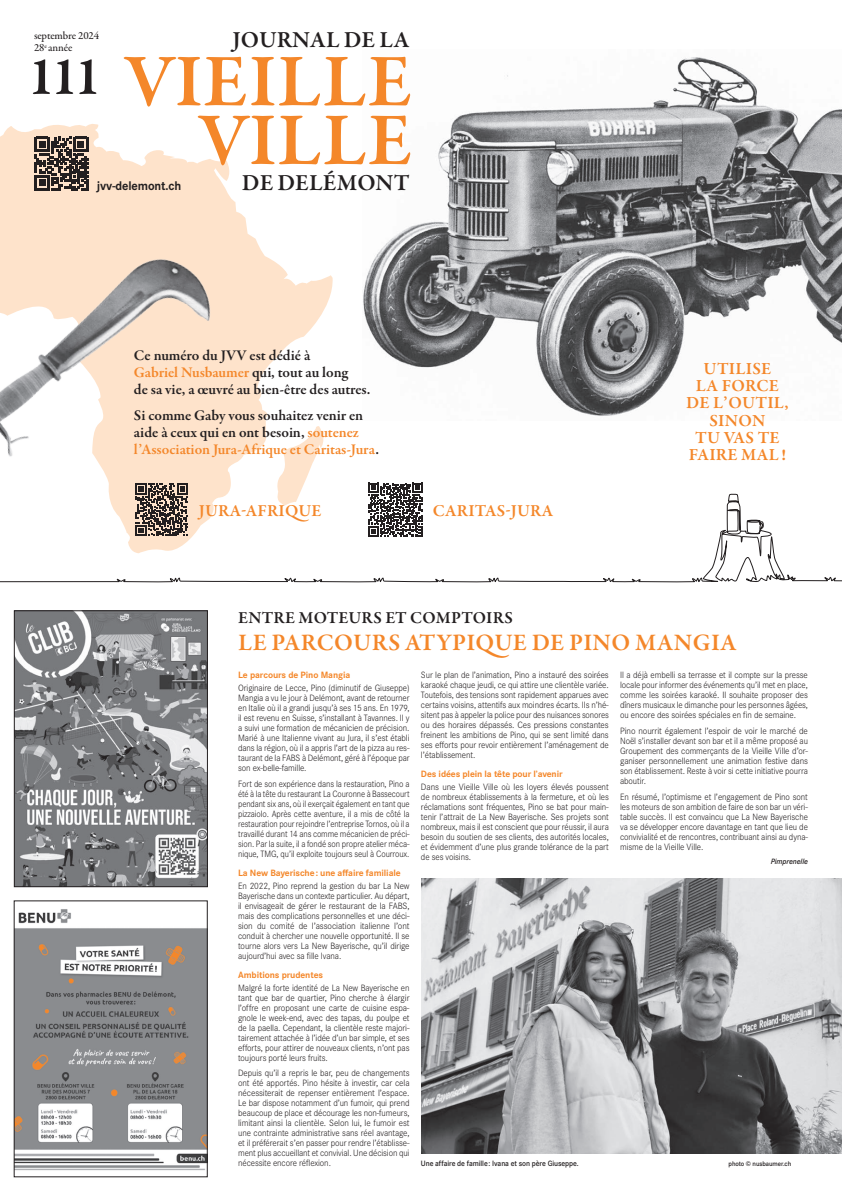
<style>
.page{position:relative;width:842px;height:1191px;background:#fff}
.page>*{position:absolute;margin:0;border:0;box-sizing:border-box;transform-origin:0 0}
.t1{font:600 75.6px "Garamond Premr Pro";letter-spacing:.01em;color:#f4872a}
.t2{font:600 55px "Garamond Premr Pro";color:#231f20}
.t3{font:600 24px "Garamond Premr Pro";letter-spacing:.01em;color:#f4872a}
.t4{font:600 23.3px "Garamond Premr Pro";color:#231f20}
.t5{font:600 17.2px/17.2px "Garamond Premr Pro";letter-spacing:.01em;color:#f4872a;text-align:center}
.t6{font:600 17px "Garamond Premr Pro";letter-spacing:.015em;color:#f4872a}
.t7{font:600 17px "Garamond Premr Pro";letter-spacing:.015em;color:#231f20}
.t8{font:600 15px/17px "Garamond Premr Pro";letter-spacing:-.005em;color:#231f20}
.t9{font:700 13px "Corporate S Pro";letter-spacing:-.01em;color:#231f20;scale:.95 1}
.t10{font:500 11px/12px "Garamond Premr Pro";letter-spacing:-.01em;color:#231f20}
.t11{font:300 9.5px/10px "Corporate S Pro";letter-spacing:-.01em;color:#231f20;text-align:justify;scale:.95 1}
.t12{font:300 9.5px/10px "Corporate S Pro";letter-spacing:-.01em;color:#231f20;text-align:justify}
.t13{font:300 9.5px/10px "Corporate S Pro";letter-spacing:-.01em;color:#231f20;text-align:justify;scale:.93 1}
.t14{font:700 9.5px "Corporate S Pro";letter-spacing:-.01em;color:#f4872a}
.t15{font:600 8px "Corporate S Pro";letter-spacing:-.01em;color:#231f20;scale:.95 1}
.t16{font:italic 600 8px "Corporate S Pro";letter-spacing:-.01em;color:#231f20}
.t17{font:600 7px "Corporate S Pro";letter-spacing:-.01em;color:#231f20;scale:.95 1}
.s1{color:#f4872a}
</style>
<div class="page">
<svg style="left:0;top:124px;width:333px;height:369px"></svg>
<img style="left:0;top:199px;width:250px;height:294px">
<img style="left:363px;top:57px;width:479px;height:359px">
<img style="left:16px;top:612px;width:190px;height:273px">
<div style="left:14px;top:610px;width:194px;height:277px;border:1px solid #231f20"></div>
<img style="left:16px;top:909px;width:189px;height:262px">
<svg style="left:35px;top:137px;width:53px;height:53px;background:#685d56"></svg>
<img style="left:421px;top:878px;width:421px;height:275px">
<svg style="left:135px;top:483px;width:53px;height:10px"></svg>
<svg style="left:369px;top:483px;width:53px;height:10px"></svg>
<svg style="left:0;top:493px;width:842px;height:90px"></svg>
<p class="t10" style="left:34px;top:30px;width:67px">septembre 2024<br>28<sup>e</sup> année</p>
<h2 class="t2" style="left:27px;top:43px;width:75px">111</h2>
<h3 class="t4" style="left:232px;top:25px;width:179px">JOURNAL DE LA</h3>
<h1 class="t1" style="left:124px;top:35px;width:289px">VIEILLE</h1>
<h3 class="t9" style="left:97px;top:175px;width:90px">jvv-delemont.ch</h3>
<h1 class="t1" style="left:198px;top:94px;width:216px">VILLE</h1>
<h3 class="t4" style="left:242px;top:169px;width:169px">DE DELÉMONT</h3>
<h3 class="t8" style="left:134px;top:347px;width:238px">Ce numéro du JVV est dédié à<br><span class="s1">Gabriel Nusbaumer</span> qui, tout au long<br>de sa vie, a œuvré au bien-être des autres.</h3>
<h3 class="t8" style="left:134px;top:407px;width:246px">Si comme Gaby vous souhaitez venir en aide à ceux qui en ont besoin, <span class="s1">soutenez l’Association Jura-Afrique et Caritas-Jura</span>.</h3>
<h3 class="t6" style="left:199px;top:500px;width:124px">JURA-AFRIQUE</h3>
<h3 class="t6" style="left:433px;top:500px;width:122px">CARITAS-JURA</h3>
<h3 class="t5" style="left:686px;top:360px;width:104px">UTILISE<br>LA FORCE<br>DE L’OUTIL,<br>SINON<br>TU VAS TE<br>FAIRE MAL!</h3>
<h3 class="t7" style="left:238px;top:607px;width:276px">ENTRE MOTEURS ET COMPTOIRS</h3>
<h3 class="t3" style="left:238px;top:627px;width:500px">LE PARCOURS ATYPIQUE DE PINO MANGIA</h3>
<p class="t14" style="left:238px;top:668px;width:114px">Le parcours de Pino Mangia</p>
<p class="t11" style="left:238px;top:682px;width:182px">Originaire de Lecce, Pino (diminutif de Giuseppe)<br>Mangia a vu le jour à Delémont, avant de retourner en Italie où il a grandi jusqu’à ses 15 ans. En 1979, il est revenu en Suisse, s’installant à Tavannes. Il y a suivi une formation de mécanicien de précision.<br>Marié à une Italienne vivant au Jura, il s’est établi dans la région, où il a appris l’art de la pizza au res&shy;taurant de la FABS à Delémont, géré à l’époque par son ex-belle-famille.</p>
<p class="t13" style="left:238px;top:778px;width:186px">Fort de son expérience dans la restauration, Pino a été à la tête du restaurant La Couronne à Bassecourt pendant six ans, où il exerçait également en tant que pizzaiolo. Après cette aventure, il a mis de côté la restauration pour rejoindre l’entreprise Tornos, où il a travaillé durant 14 ans comme mécanicien de préci&shy;sion. Par la suite, il a fondé son propre atelier méca&shy;nique, TMG, qu’il exploite toujours seul à Courroux.</p>
<p class="t14" style="left:238px;top:865px;width:164px">La New Bayerische : une affaire familiale</p>
<p class="t11" style="left:238px;top:880px;width:182px">En 2022, Pino reprend la gestion du bar La New Bayerische dans un contexte particulier. Au départ, il envisageait de gérer le restaurant de la FABS, mais des complications personnelles et une déci&shy;sion du comité de l’association italienne l’ont conduit à chercher une nouvelle opportunité. Il se tourne alors vers La New Bayerische, qu’il dirige aujourd’hui avec sa fille Ivana.</p>
<p class="t14" style="left:238px;top:967px;width:86px">Ambitions prudentes</p>
<p class="t11" style="left:238px;top:982px;width:182px">Malgré la forte identité de La New Bayerische en tant que bar de quartier, Pino cherche à élargir l’offre en proposant une carte de cuisine espa&shy;gnole le week-end, avec des tapas, du poulpe et de la paella. Cependant, la clientèle reste majori&shy;tairement attachée à l’idée d’un bar simple, et ses efforts, pour attirer de nouveaux clients, n’ont pas toujours porté leurs fruits.</p>
<p class="t11" style="left:238px;top:1067px;width:182px">Depuis qu’il a repris le bar, peu de changements ont été apportés. Pino hésite à investir, car cela nécessiterait de repenser entièrement l’espace.<br>Le bar dispose notamment d’un fumoir, qui prend beaucoup de place et décourage les non-fumeurs, limitant ainsi la clientèle. Selon lui, le fumoir est une contrainte administrative sans réel avantage, et il préférerait s’en passer pour rendre l’établisse&shy;ment plus accueillant et convivial. Une décision qui nécessite encore réflexion.</p>
<p class="t11" style="left:421px;top:669px;width:199px">Sur le plan de l’animation, Pino a instauré des soirées karaoké chaque jeudi, ce qui attire une clientèle variée.<br>Toutefois, des tensions sont rapidement apparues avec certains voisins, attentifs aux moindres écarts. Ils n’hé&shy;sitent pas à appeler la police pour des nuisances sonores ou des horaires dépassés. Ces pressions constantes freinent les ambitions de Pino, qui se sent limité dans ses efforts pour revoir entièrement l’aménagement de l’établissement.</p>
<p class="t14" style="left:421px;top:767px;width:143px">Des idées plein la tête pour l’avenir</p>
<p class="t12" style="left:421px;top:781px;width:189px">Dans une Vieille Ville où les loyers élevés poussent de nombreux établissements à la fermeture, et où les réclamations sont fréquentes, Pino se bat pour main&shy;tenir l’attrait de La New Bayerische. Ses projets sont nombreux, mais il est conscient que pour réussir, il aura besoin du soutien de ses clients, des autorités locales, et évidemment d’une plus grande tolérance de la part de ses voisins.</p>
<p class="t11" style="left:620px;top:669px;width:199px">Il a déjà embelli sa terrasse et il compte sur la presse locale pour informer des événements qu’il met en place, comme les soirées karaoké. Il souhaite proposer des dîners musicaux le dimanche pour les personnes âgées, ou encore des soirées spéciales en fin de semaine.</p>
<p class="t12" style="left:620px;top:725px;width:189px">Pino nourrit également l’espoir de voir le marché de Noël s’installer devant son bar et il a même proposé au Groupement des commerçants de la Vieille Ville d’or&shy;ganiser personnellement une animation festive dans son établissement. Reste à voir si cette initiative pourra aboutir.</p>
<p class="t11" style="left:620px;top:791px;width:199px">En résumé, l’optimisme et l’engagement de Pino sont les moteurs de son ambition de faire de son bar un véri&shy;table succès. Il est convaincu que La New Bayerische va se développer encore davantage en tant que lieu de convivialité et de rencontres, contribuant ainsi au dyna&shy;misme de la Vieille Ville.</p>
<p class="t16" style="left:771px;top:856px;width:39px">Pimprenelle</p>
<p class="t15" style="left:421px;top:1157px;width:168px">Une affaire de famille : Ivana et son père Giuseppe.</p>
<p class="t17" style="left:729px;top:1158px;width:67px">photo © nusbaumer.ch</p>
</div>
